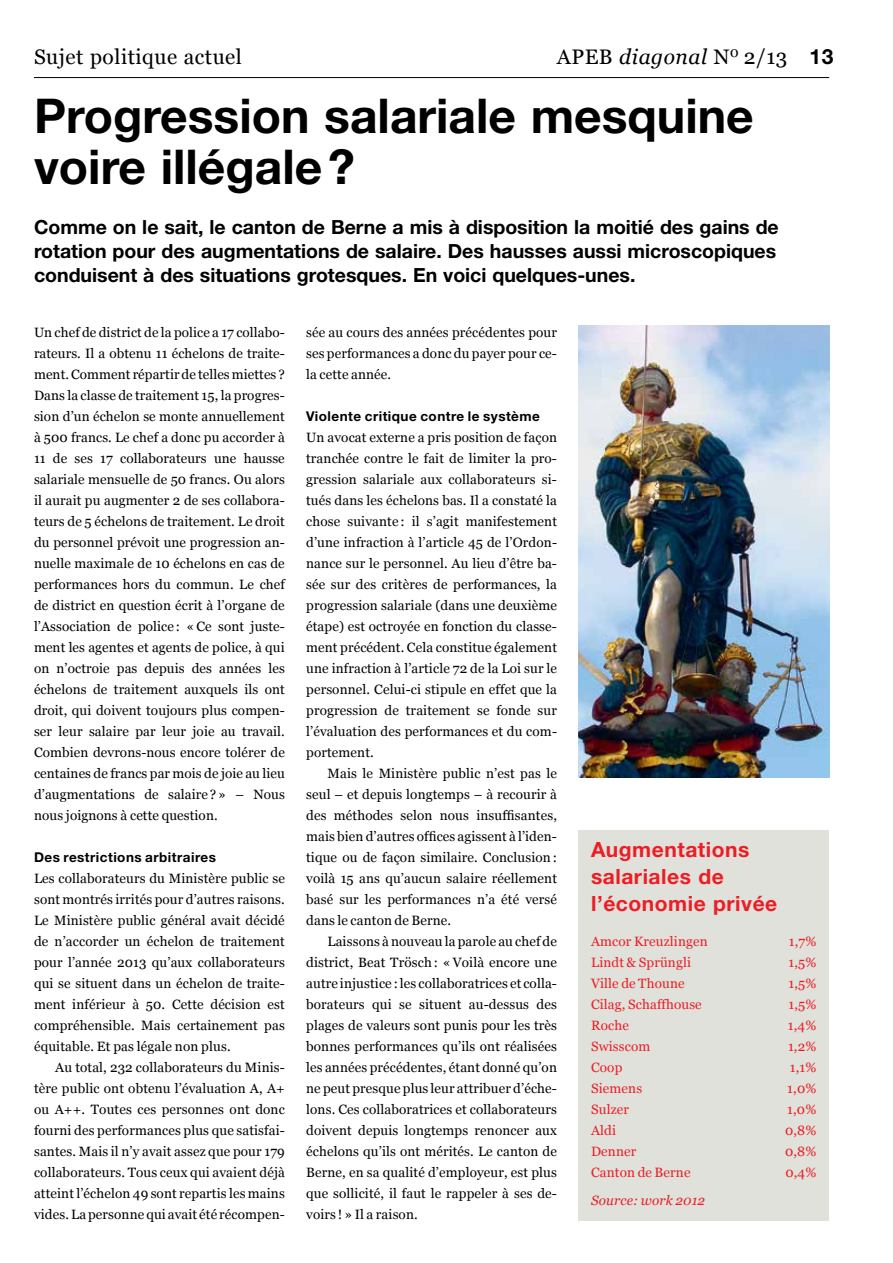
<style>
.page{position:relative;width:893px;height:1263px;background:#fff}
.page>*{position:absolute;margin:0;border:0;box-sizing:border-box;transform-origin:0 0}
.t1{font:700 48px/51px "Helvetica Neue";color:#000}
.t2{font:700 21px/27px "Helvetica Neue";letter-spacing:.025em;color:#ed1d24}
.t3{font:21px "Georgia";letter-spacing:.025em;color:#000}
.t4{font:700 19.5px/24px "Helvetica Neue";color:#000}
.t5{font:13.5px/21px "Georgia";letter-spacing:.01em;color:#000;text-align:justify}
.t6{font:13.5px "Georgia";letter-spacing:.01em;color:#ed1d24}
.t7{font:700 13.5px "Helvetica Neue";letter-spacing:.035em;color:#000}
.t8{font:italic 13.5px "Georgia";letter-spacing:.01em;color:#ed1d24}
.s1{font-style:italic}
.s2{font-family:"Helvetica Neue";font-weight:700}
</style>
<div class="page">
<hr style="left:34px;top:77px;width:795px;height:1px;background:#000">
<div style="left:578px;top:830px;width:251px;height:390px;background:#dfe1da"></div>
<img style="left:578px;top:325px;width:251px;height:453px">
<h2 class="t3" style="left:34px;top:45px;width:209px">Sujet politique actuel</h2>
<h2 class="t3" style="left:557px;top:45px;width:278px">APEB <span class="s1">diagonal</span> N<sup>o</sup> 2/13 <span class="s2">13</span></h2>
<h1 class="t1" style="left:34px;top:90px;width:721px">Progression salariale mesquine voire illégale?</h1>
<h3 class="t4" style="left:34px;top:214px;width:746px">Comme on le sait, le canton de Berne a mis à disposition la moitié des gains de rotation pour des augmentations de salaire. Des hausses aussi microscopiques conduisent à des situations grotesques. En voici quelques-unes.</h3>
<p class="t5" style="left:34px;top:322px;width:252px">Un chef de district de la police a 17 collabo&shy;rateurs. Il a obtenu 11 échelons de traite&shy;ment. Comment répartir de telles miettes ?<br>Dans la classe de traitement 15, la progres&shy;sion d’un échelon se monte annuellement à 500 francs. Le chef a donc pu accorder à 11 de ses 17 collaborateurs une hausse salariale mensuelle de 50 francs. Ou alors il aurait pu augmenter 2 de ses collabora&shy;teurs de 5 échelons de traitement. Le droit du personnel prévoit une progression an&shy;nuelle maximale de 10 échelons en cas de performances hors du commun. Le chef de district en question écrit à l’organe de l’Association de police : «Ce sont juste&shy;ment les agentes et agents de police, à qui on n’octroie pas depuis des années les échelons de traitement auxquels ils ont droit, qui doivent toujours plus compen&shy;ser leur salaire par leur joie au travail.<br>Combien devrons-nous encore tolérer de centaines de francs par mois de joie au lieu d’augmentations de salaire ?» – Nous nous joignons à cette question.</p>
<p class="t7" style="left:34px;top:849px;width:183px">Des restrictions arbitraires</p>
<p class="t5" style="left:34px;top:868px;width:252px">Les collaborateurs du Ministère public se sont montrés irrités pour d’autres raisons.<br>Le Ministère public général avait décidé de n’accorder un échelon de traitement pour l’année 2013 qu’aux collaborateurs qui se situent dans un échelon de traite&shy;ment inférieur à 50. Cette décision est compréhensible. Mais certainement pas équitable. Et pas légale non plus.</p>
<p class="t5" style="left:34px;top:1057px;width:252px;text-indent:21px">Au total, 232 collaborateurs du Minis&shy;tère public ont obtenu l’évaluation A, A+ ou A++. Toutes ces personnes ont donc fourni des performances plus que satisfai&shy;santes. Mais il n’y avait assez que pour 179 collaborateurs. Tous ceux qui avaient déjà atteint l’échelon 49 sont repartis les mains vides. La personne qui avait été récompen-</p>
<p class="t5" style="left:306px;top:322px;width:252px">sée au cours des années précédentes pour ses performances a donc du payer pour ce&shy;la cette année.</p>
<p class="t7" style="left:306px;top:408px;width:235px">Violente critique contre le système</p>
<p class="t5" style="left:306px;top:427px;width:252px">Un avocat externe a pris position de façon tranchée contre le fait de limiter la pro&shy;gression salariale aux collaborateurs si&shy;tués dans les échelons bas. Il a constaté la chose suivante : il s’agit manifestement d’une infraction à l’article 45 de l’Ordon&shy;nance sur le personnel. Au lieu d’être ba&shy;sée sur des critères de performances, la progression salariale (dans une deuxième étape) est octroyée en fonction du classe&shy;ment précédent. Cela constitue également une infraction à l’article 72 de la Loi sur le personnel. Celui-ci stipule en effet que la progression de traitement se fonde sur l’évaluation des performances et du com&shy;portement.</p>
<p class="t5" style="left:306px;top:763px;width:252px;text-indent:21px">Mais le Ministère public n’est pas le seul – et depuis longtemps – à recourir à des méthodes selon nous insuffisantes, mais bien d’autres offices agissent à l’iden&shy;tique ou de façon similaire. Conclusion : voilà 15 ans qu’aucun salaire réellement basé sur les performances n’a été versé dans le canton de Berne.</p>
<p class="t5" style="left:306px;top:931px;width:252px;text-indent:21px">Laissons à nouveau la parole au chef de district, Beat Trösch : «Voilà encore une autre injustice : les collaboratrices et colla&shy;borateurs qui se situent au-dessus des plages de valeurs sont punis pour les très bonnes performances qu’ils ont réalisées les années précédentes, étant donné qu’on ne peut presque plus leur attribuer d’éche&shy;lons. Ces collaboratrices et collaborateurs doivent depuis longtemps renoncer aux échelons qu’ils ont mérités. Le canton de Berne, en sa qualité d’employeur, est plus que sollicité, il faut le rappeler à ses de&shy;voirs !» Il a raison.</p>
<h2 class="t2" style="left:591px;top:835px;width:188px">Augmentations salariales de l’économie privée</h2>
<p class="t6" style="left:591px;top:933px;width:118px">Amcor Kreuzlingen</p>
<p class="t6" style="left:789px;top:933px;width:29px">1,7%</p>
<p class="t6" style="left:591px;top:954px;width:101px">Lindt &amp; Sprüngli</p>
<p class="t6" style="left:788px;top:954px;width:30px">1,5%</p>
<p class="t6" style="left:591px;top:975px;width:95px">Ville de Thoune</p>
<p class="t6" style="left:788px;top:975px;width:30px">1,5%</p>
<p class="t6" style="left:591px;top:996px;width:112px">Cilag, Schaffhouse</p>
<p class="t6" style="left:788px;top:996px;width:30px">1,5%</p>
<p class="t6" style="left:591px;top:1017px;width:39px">Roche</p>
<p class="t6" style="left:788px;top:1017px;width:30px">1,4%</p>
<p class="t6" style="left:591px;top:1038px;width:61px">Swisscom</p>
<p class="t6" style="left:788px;top:1038px;width:30px">1,2%</p>
<p class="t6" style="left:591px;top:1060px;width:33px">Coop</p>
<p class="t6" style="left:790px;top:1060px;width:28px">1,1%</p>
<p class="t6" style="left:591px;top:1081px;width:53px">Siemens</p>
<p class="t6" style="left:787px;top:1081px;width:31px">1,0%</p>
<p class="t6" style="left:591px;top:1102px;width:39px">Sulzer</p>
<p class="t6" style="left:787px;top:1102px;width:31px">1,0%</p>
<p class="t6" style="left:591px;top:1123px;width:27px">Aldi</p>
<p class="t6" style="left:785px;top:1123px;width:33px">0,8%</p>
<p class="t6" style="left:591px;top:1144px;width:47px">Denner</p>
<p class="t6" style="left:785px;top:1144px;width:33px">0,8%</p>
<p class="t6" style="left:591px;top:1165px;width:101px">Canton de Berne</p>
<p class="t6" style="left:785px;top:1165px;width:32px">0,4%</p>
<p class="t8" style="left:591px;top:1193px;width:116px">Source: work 2012</p>
</div>
